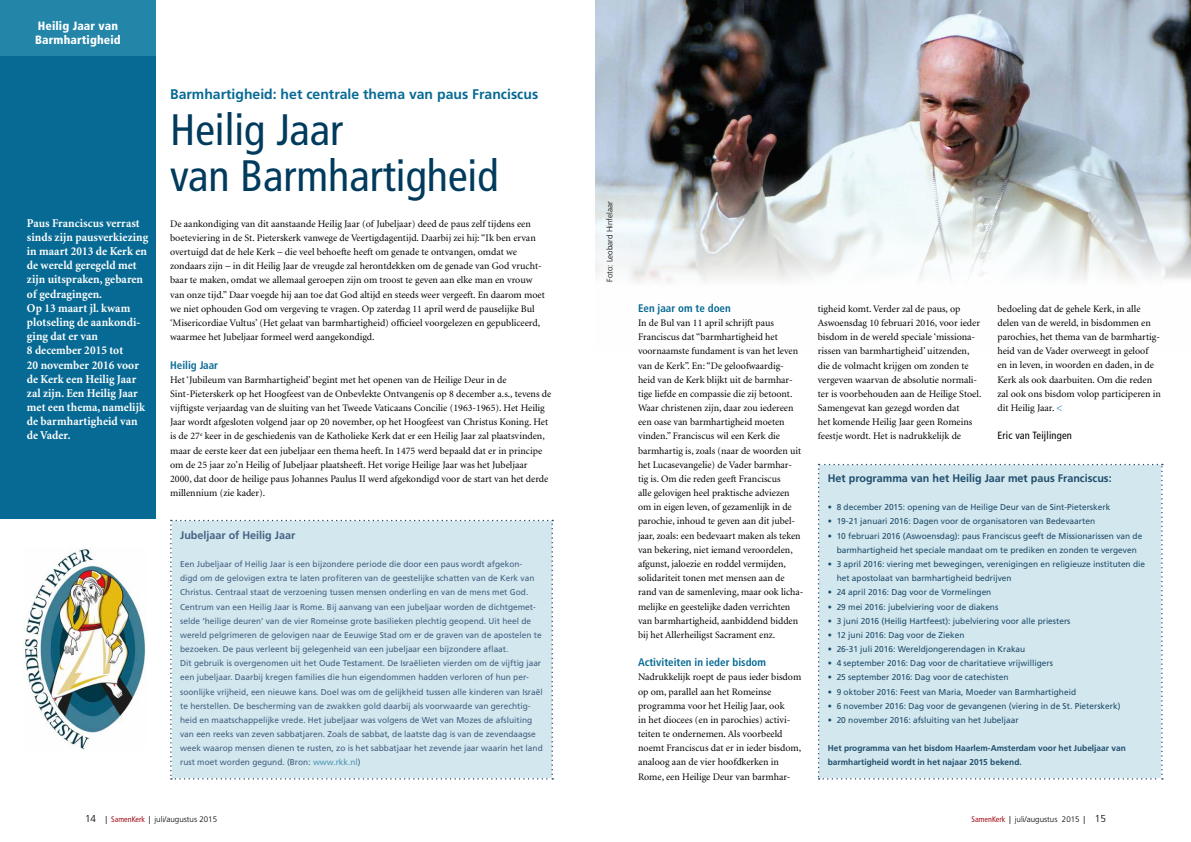
<style>
.page{position:relative;width:1191px;height:842px;background:#fff}
.page>*{position:absolute;margin:0;border:0;box-sizing:border-box;transform-origin:0 0}
.t1{font:condensed 44px/46px "Frutiger";color:#003a5c}
.t2{font:700 14px "Frutiger";color:#076a94}
.t3{font:700 12px/14.2px "Minion";letter-spacing:.005em;color:#fff;scale:.96 1}
.t4{font:900 condensed 12px/14.2px "Frutiger";letter-spacing:.01em;color:#fff}
.t5{font:700 condensed 11px "Frutiger";color:#076a94}
.t6{font:700 11px "Frutiger";color:#1f4d6c}
.t7{font:700 11px "Frutiger";color:#436182}
.t8{font:condensed 10.5px "Frutiger";letter-spacing:.02em;color:#000}
.t9{font:10px/14.2px "Minion";color:#000}
.t10{font:8.5px/14.2px "Frutiger";color:#436182}
.t11{font:8.5px/14.2px "Frutiger";color:#1f4d6c;text-align:center}
.t12{font:700 8.5px/14.2px "Frutiger";color:#1f4d6c}
.t13{font:300 8px "Frutiger";color:#000}
.s1{color:#4e95b5}
.s2{color:#076a94}
.s3{font-size:10px}
.s4{font-weight:400;font-stretch:condensed}
.s5{font-weight:400;font-stretch:condensed;color:#a0111c}
</style>
<div class="page">
<img style="left:595px;top:0;width:596px;height:283px">
<div style="left:0;top:0;width:156px;height:57px;background:#2386a9"></div>
<div style="left:0;top:57px;width:156px;height:463px;background:#076a94"></div>
<img style="left:23px;top:547px;width:123px;height:203px">
<div style="left:818px;top:464px;width:344px;height:316px;background:#d3e7ee"></div>
<div style="left:170px;top:520px;width:383px;height:260px;background:#d3e7ee"></div>
<p class="t4" style="left:35px;top:19px;width:87px">Heilig Jaar van<br>Barmhartigheid</p>
<p class="t4" style="left:65px;top:26px;width:27px">Item</p>
<p class="t3" style="left:27px;top:216px;width:128px">Paus Franciscus verrast sinds zijn pausverkiezing in maart 2013 de Kerk en de wereld geregeld met zijn uitspraken, gebaren of gedragingen.<br>Op 13 maart jl. kwam plotseling de aankondi&shy;ging dat er van<br>8 december 2015 tot<br>20 november 2016 voor de Kerk een Heilig Jaar zal zijn. Een Heilig Jaar met een thema, namelijk de barmhartigheid van de Vader.</p>
<h2 class="t2" style="left:170px;top:86px;width:369px">Barmhartigheid: het centrale thema van paus Franciscus</h2>
<h1 class="t1" style="left:170px;top:107px;width:330px">Heilig Jaar<br>van Barmhartigheid</h1>
<p class="t9" style="left:170px;top:217px;width:376px">De aankondiging van dit aanstaande Heilig Jaar (of Jubeljaar) deed de paus zelf tijdens een boeteviering in de St. Pieterskerk vanwege de Veertigdagentijd. Daarbij zei hij: “Ik ben ervan overtuigd dat de hele Kerk – die veel behoefte heeft om genade te ontvangen, omdat we zondaars zijn – in dit Heilig Jaar de vreugde zal herontdekken om de genade van God vrucht&shy;baar te maken, omdat we allemaal geroepen zijn om troost te geven aan elke man en vrouw van onze tijd.” Daar voegde hij aan toe dat God altijd en steeds weer vergeeft. En daarom moet we niet ophouden God om vergeving te vragen. Op zaterdag 11 april werd de pauselijke Bul ‘Misericordiae Vultus’ (Het gelaat van barmhartigheid) officieel voorgelezen en gepubliceerd, waarmee het Jubeljaar formeel werd aangekondigd.</p>
<p class="t5" style="left:170px;top:358px;width:50px">Heilig Jaar</p>
<p class="t9" style="left:170px;top:373px;width:383px">Het ‘Jubileum van Barmhartigheid’ begint met het openen van de Heilige Deur in de Sint-Pieterskerk op het Hoogfeest van de Onbevlekte Ontvangenis op 8 december a.s., tevens de vijftigste verjaardag van de sluiting van het Tweede Vaticaans Concilie (1963-1965). Het Heilig Jaar wordt afgesloten volgend jaar op 20 november, op het Hoogfeest van Christus Koning. Het is de 27<sup>e</sup> keer in de geschiedenis van de Katholieke Kerk dat er een Heilig Jaar zal plaatsvinden, maar de eerste keer dat een jubeljaar een thema heeft. In 1475 werd bepaald dat er in principe om de 25 jaar zo’n Heilig of Jubeljaar plaatsheeft. Het vorige Heilige Jaar was het Jubeljaar 2000, dat door de heilige paus Johannes Paulus II werd afgekondigd voor de start van het derde millennium (zie kader).</p>
<p class="t7" style="left:180px;top:528px;width:117px">Jubeljaar of Heilig Jaar</p>
<p class="t10" style="left:180px;top:557px;width:364px">Een Jubeljaar of Heilig Jaar is een bijzondere periode die door een paus wordt afgekon-<br>digd om de gelovigen extra te laten profiteren van de geestelijke schatten van de Kerk van Christus. Centraal staat de verzoening tussen mensen onderling en van de mens met God.<br>Centrum van een Heilig Jaar is Rome. Bij aanvang van een jubeljaar worden de dichtgemet&shy;selde ‘heilige deuren’ van de vier Romeinse grote basilieken plechtig geopend. Uit heel de wereld pelgrimeren de gelovigen naar de Eeuwige Stad om er de graven van de apostelen te bezoeken. De paus verleent bij gelegenheid van een jubeljaar een bijzondere aflaat.<br>Dit gebruik is overgenomen uit het Oude Testament. De Israëlieten vierden om de vijftig jaar een jubeljaar. Daarbij kregen families die hun eigendommen hadden verloren of hun per&shy;soonlijke vrijheid, een nieuwe kans. Doel was om de gelijkheid tussen alle kinderen van Israël te herstellen. De bescherming van de zwakken gold daarbij als voorwaarde van gerechtig&shy;heid en maatschappelijke vrede. Het jubeljaar was volgens de Wet van Mozes de afsluiting van een reeks van zeven sabbatjaren. Zoals de sabbat, de laatste dag is van de zevendaagse week waarop mensen dienen te rusten, zo is het sabbatjaar het zevende jaar waarin het land rust moet worden gegund. (Bron: <span class="s1">www.rkk.nl</span>)</p>
<p class="t13" style="left:605px;top:282px;width:81px;rotate:-90deg">Foto: Leobard Hinfelaar</p>
<p class="t5" style="left:638px;top:301px;width:94px">Een jaar om te doen</p>
<p class="t9" style="left:638px;top:316px;width:167px">In de Bul van 11 april schrijft paus Franciscus dat “barmhartigheid het voornaamste fundament is van het leven van de Kerk”. En: “De geloofwaardig&shy;heid van de Kerk blijkt uit de barmhar&shy;tige liefde en compassie die zij betoont.<br>Waar christenen zijn, daar zou iedereen een oase van barmhartigheid moeten vinden.” Franciscus wil een Kerk die barmhartig is, zoals (naar de woorden uit het Lucasevangelie) de Vader barmhar&shy;tig is. Om die reden geeft Franciscus<br>alle gelovigen heel praktische adviezen om in eigen leven, of gezamenlijk in de parochie, inhoud te geven aan dit jubel&shy;jaar, zoals: een bedevaart maken als teken van bekering, niet iemand veroordelen, afgunst, jaloezie en roddel vermijden, solidariteit tonen met mensen aan de rand van de samenleving, maar ook licha&shy;melijke en geestelijke daden verrichten van barmhartigheid, aanbiddend bidden bij het Allerheiligst Sacrament enz.</p>
<p class="t5" style="left:638px;top:656px;width:130px">Activiteiten in ieder bisdom</p>
<p class="t9" style="left:638px;top:670px;width:165px">Nadrukkelijk roept de paus ieder bisdom op om, parallel aan het Romeinse programma voor het Heilig Jaar, ook<br>in het diocees (en in parochies) activi&shy;teiten te ondernemen. Als voorbeeld noemt Franciscus dat er in ieder bisdom, analoog aan de vier hoofdkerken in Rome, een Heilige Deur van barmhar-</p>
<p class="t9" style="left:818px;top:302px;width:165px">tigheid komt. Verder zal de paus, op Aswoensdag 10 februari 2016, voor ieder bisdom in de wereld speciale ‘missiona&shy;rissen van barmhartigheid’ uitzenden, die de volmacht krijgen om zonden te vergeven waarvan de absolutie normali&shy;ter is voorbehouden aan de Heilige Stoel.<br>Samengevat kan gezegd worden dat<br>het komende Heilig Jaar geen Romeins feestje wordt. Het is nadrukkelijk de</p>
<p class="t9" style="left:997px;top:302px;width:165px">bedoeling dat de gehele Kerk, in alle delen van de wereld, in bisdommen en parochies, het thema van de barmhartig&shy;heid van de Vader overweegt in geloof<br>en in leven, in woorden en daden, in de Kerk als ook daarbuiten. Om die reden zal ook ons bisdom volop participeren in dit Heilig Jaar. <span class="s2">&lt;</span></p>
<p class="t8" style="left:997px;top:430px;width:76px">Eric van Teijlingen</p>
<p class="t6" style="left:828px;top:472px;width:285px">Het programma van het Heilig Jaar met paus Franciscus:</p>
<p class="t11" style="left:828px;top:500px;width:284px">• 8 december 2015: opening van de Heilige Deur van de Sint-Pieterskerk</p>
<p class="t11" style="left:828px;top:514px;width:269px">• 19-21 januari 2016: Dagen voor de organisatoren van Bedevaarten</p>
<p class="t11" style="left:828px;top:529px;width:316px">• 10 februari 2016 (Aswoensdag): paus Franciscus geeft de Missionarissen van de barmhartigheid het speciale mandaat om te prediken en zonden te vergeven</p>
<p class="t11" style="left:836px;top:557px;width:310px;text-align:left;text-indent:-9px">• 3 april 2016: viering met bewegingen, verenigingen en religieuze instituten die het apostolaat van barmhartigheid bedrijven</p>
<p class="t11" style="left:828px;top:585px;width:165px">• 24 april 2016: Dag voor de Vormelingen</p>
<p class="t11" style="left:828px;top:599px;width:172px">• 29 mei 2016: jubelviering voor de diakens</p>
<p class="t11" style="left:828px;top:614px;width:244px">• 3 juni 2016 (Heilig Hartfeest): jubelviering voor alle priesters</p>
<p class="t11" style="left:828px;top:628px;width:138px">• 12 juni 2016: Dag voor de Zieken</p>
<p class="t11" style="left:828px;top:642px;width:199px">• 26-31 juli 2016: Wereldjongerendagen in Krakau</p>
<p class="t11" style="left:828px;top:656px;width:226px">• 4 september 2016: Dag voor de charitatieve vrijwilligers</p>
<p class="t11" style="left:828px;top:670px;width:182px">• 25 september 2016: Dag voor de catechisten</p>
<p class="t11" style="left:828px;top:684px;width:250px">• 9 oktober 2016: Feest van Maria, Moeder van Barmhartigheid</p>
<p class="t11" style="left:828px;top:699px;width:294px">• 6 november 2016: Dag voor de gevangenen (viering in de St. Pieterskerk)</p>
<p class="t11" style="left:828px;top:713px;width:192px">• 20 november 2016: afsluiting van het Jubeljaar</p>
<p class="t12" style="left:828px;top:741px;width:299px">Het programma van het bisdom Haarlem-Amsterdam voor het Jubeljaar van barmhartigheid wordt in het najaar 2015 bekend.</p>
<p class="t13" style="left:85px;top:815px;width:134px"><span class="s3">14</span> <span class="s4">|</span> <span class="s5">SamenKerk</span> <span class="s4">|</span> juli/augustus 2015</p>
<p class="t13" style="left:971px;top:815px;width:136px"><span class="s5">SamenKerk</span> <span class="s4">|</span> juli/augustus 2015 <span class="s4">|</span> <span class="s3">15</span></p>
</div>
